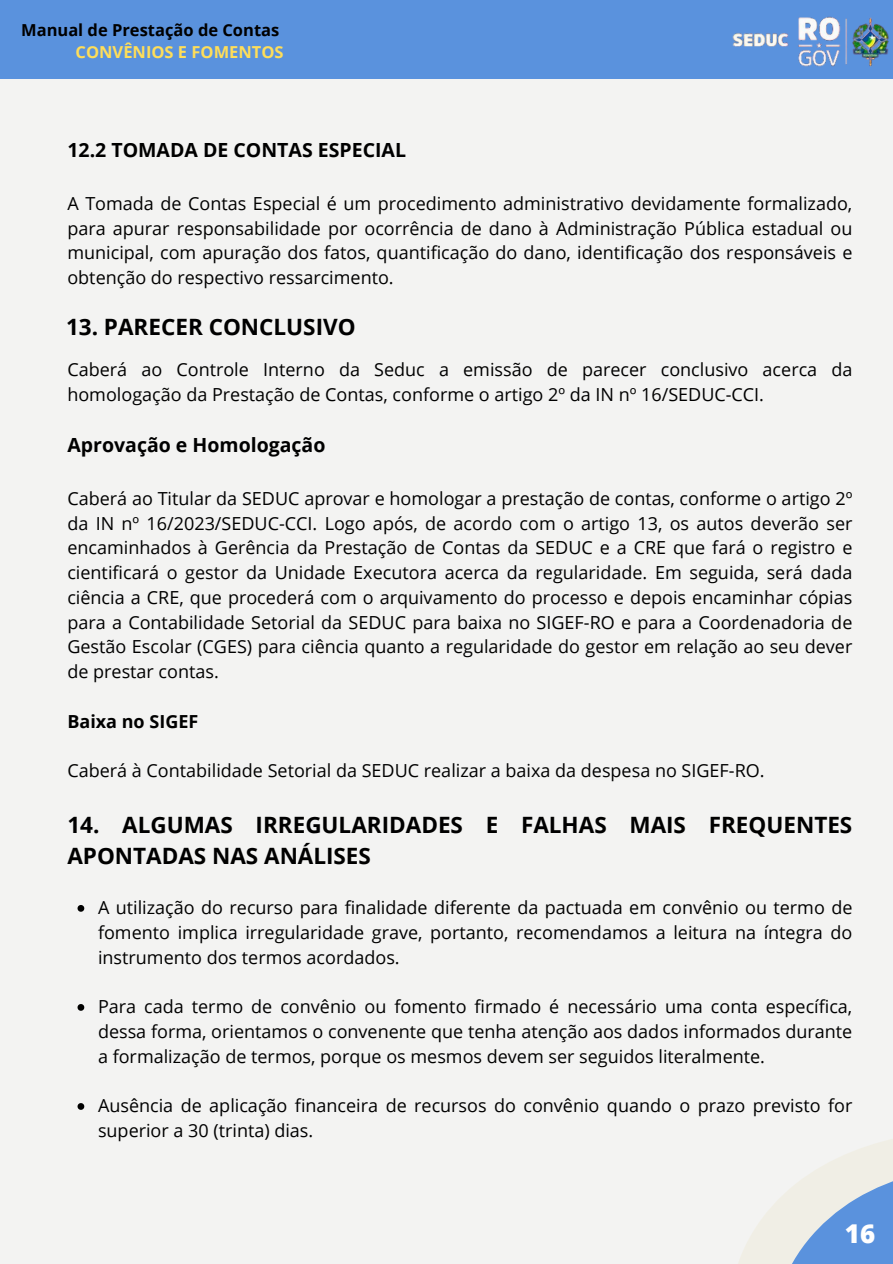
<style>
.page{position:relative;width:893px;height:1264px;background:#fff}
.page>*{position:absolute;margin:0;border:0;box-sizing:border-box;transform-origin:0 0}
.t1{font:800 25.95px "Open Sans";color:#fff}
.t2{font:700 22.5px/31.5px "Open Sans";color:#000}
.t3{font:700 19.5px "Open Sans";color:#000}
.t4{font:18px/24.8px "Open Sans";color:#000;text-align:justify}
.t5{font:700 18px "Open Sans";color:#000}
.t6{font:700 16.5px "Open Sans";color:#000}
.t7{font:700 16.5px "Open Sans";color:#ffde59}
</style>
<div class="page">
<div style="left:0;top:0;width:892px;height:1263px;background:#f3f3f2"></div>
<svg style="left:77px;top:905px;width:7px;height:6px"></svg>
<svg style="left:77px;top:1004px;width:7px;height:6px"></svg>
<svg style="left:77px;top:1103px;width:7px;height:6px"></svg>
<svg style="left:739px;top:1139px;width:153px;height:124px"></svg>
<div style="left:0;top:0;width:892px;height:79px;background:#5a92dd"></div>
<img style="left:732px;top:16px;width:157px;height:51px">
<p class="t6" style="left:21px;top:18px;width:260px">Manual de Prestação de Contas</p>
<p class="t7" style="left:76px;top:40px;width:209px">CONVÊNIOS E FOMENTOS</p>
<p class="t3" style="left:67px;top:136px;width:340px">12.2 TOMADA DE CONTAS ESPECIAL</p>
<p class="t4" style="left:67px;top:190px;width:786px">A Tomada de Contas Especial é um procedimento administrativo devidamente formalizado, para apurar responsabilidade por ocorrência de dano à Administração Pública estadual ou municipal, com apuração dos fatos, quantificação do dano, identificação dos responsáveis e obtenção do respectivo ressarcimento.</p>
<p class="t2" style="left:66px;top:311px;width:291px">13. PARECER CONCLUSIVO</p>
<p class="t4" style="left:67px;top:357px;width:786px">Caberá ao Controle Interno da Seduc a emissão de parecer conclusivo acerca da homologação da Prestação de Contas, conforme o artigo 2º da IN nº 16/SEDUC-CCI.</p>
<p class="t3" style="left:67px;top:431px;width:259px">Aprovação e Homologação</p>
<p class="t4" style="left:67px;top:485px;width:786px">Caberá ao Titular da SEDUC aprovar e homologar a prestação de contas, conforme o artigo 2º da IN nº 16/2023/SEDUC-CCI. Logo após, de acordo com o artigo 13, os autos deverão ser encaminhados à Gerência da Prestação de Contas da SEDUC e a CRE que fará o registro e cientificará o gestor da Unidade Executora acerca da regularidade. Em seguida, será dada ciência a CRE, que procederá com o arquivamento do processo e depois encaminhar cópias para a Contabilidade Setorial da SEDUC para baixa no SIGEF-RO e para a Coordenadoria de Gestão Escolar (CGES) para ciência quanto a regularidade do gestor em relação ao seu dever de prestar contas.</p>
<p class="t5" style="left:67px;top:708px;width:132px">Baixa no SIGEF</p>
<p class="t4" style="left:67px;top:757px;width:698px">Caberá à Contabilidade Setorial da SEDUC realizar a baixa da despesa no SIGEF-RO.</p>
<p class="t2" style="left:67px;top:808px;width:786px">14. ALGUMAS IRREGULARIDADES E FALHAS MAIS FREQUENTES<br>APONTADAS NAS ANÁLISES</p>
<p class="t4" style="left:98px;top:894px;width:755px">A utilização do recurso para finalidade diferente da pactuada em convênio ou termo de fomento implica irregularidade grave, portanto, recomendamos a leitura na íntegra do instrumento dos termos acordados.</p>
<p class="t4" style="left:98px;top:993px;width:755px">Para cada termo de convênio ou fomento firmado é necessário uma conta específica, dessa forma, orientamos o convenente que tenha atenção aos dados informados durante a formalização de termos, porque os mesmos devem ser seguidos literalmente.</p>
<p class="t4" style="left:98px;top:1092px;width:755px">Ausência de aplicação financeira de recursos do convênio quando o prazo previsto for superior a 30 (trinta) dias.</p>
<p class="t1" style="left:844px;top:1214px;width:32px">16</p>
</div>
